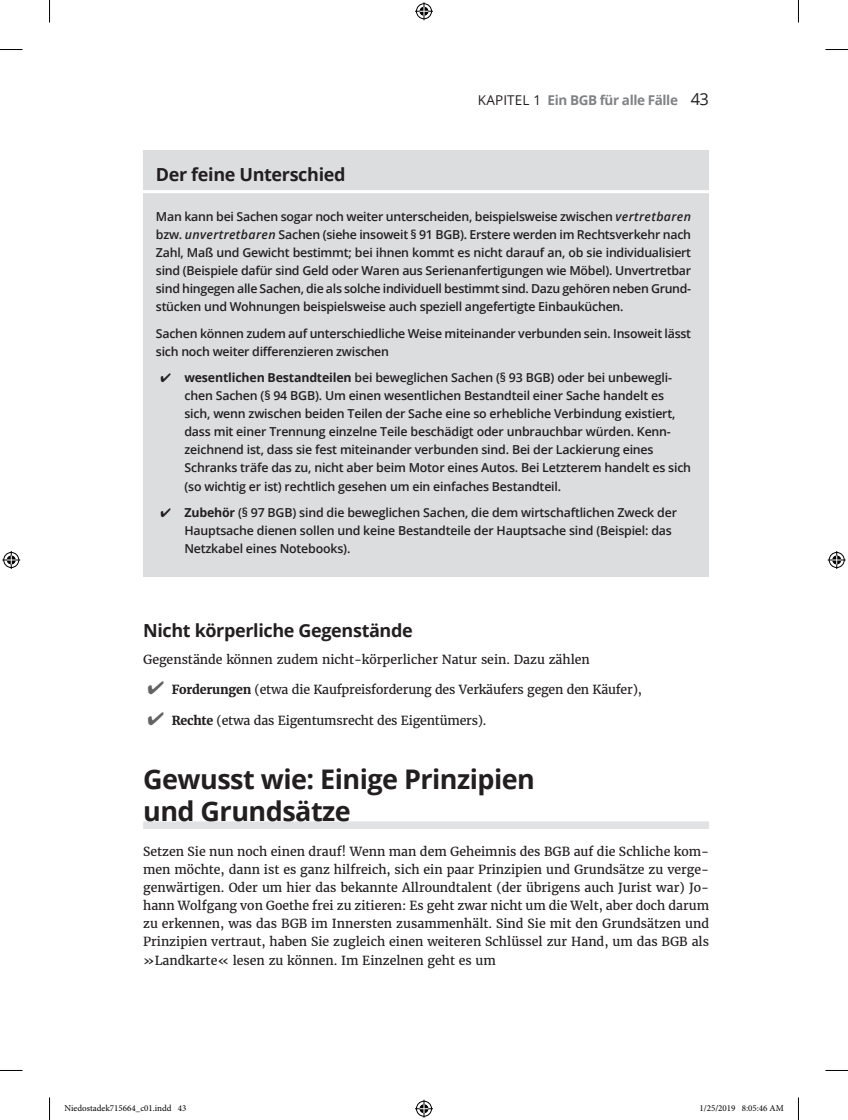
<style>
.page{position:relative;width:848px;height:1120px;background:#fff}
.page>*{position:absolute;margin:0;border:0;box-sizing:border-box;transform-origin:0 0}
.t1{font:700 27px/32.4px "Open Sans";letter-spacing:-.02em;color:#231f20}
.t2{font:700 18px "Open Sans";letter-spacing:-.02em;color:#231f20}
.t3{font:700 13.5px "Open Sans";letter-spacing:-.03em;color:#808285}
.t4{font:600 12.3px/18px "Open Sans";letter-spacing:-.015em;color:#231f20}
.t5{font:12.3px/18px "Merriweather";color:#231f20;text-align:justify}
.t6{font:9px "Minion Pro";color:#000}
.s1{font-weight:400;color:#231f20}
.s2{font-weight:400;font-size:16.5px;color:#231f20}
.s3{font-style:italic}
.s4{font-weight:700}
.s5{color:#636366}
</style>
<div class="page">
<div style="left:143px;top:821px;width:566px;height:8px;background:#e1e2e4"></div>
<div style="left:143px;top:149px;width:566px;height:57px;background:#dcdddf"></div>
<hr style="left:130px;top:190px;width:579px;height:3px;background:#fff">
<div style="left:143px;top:194px;width:566px;height:141px;background:#dcdddf"></div>
<div style="left:143px;top:310px;width:566px;height:70px;background:#dcdddf"></div>
<div style="left:143px;top:355px;width:566px;height:159px;background:#dcdddf"></div>
<div style="left:143px;top:489px;width:566px;height:88px;background:#dcdddf"></div>
<svg style="left:0;top:49px;width:22px;height:1px"></svg>
<svg style="left:825px;top:49px;width:22px;height:1px"></svg>
<svg style="left:0;top:1070px;width:22px;height:1px"></svg>
<svg style="left:825px;top:1070px;width:22px;height:1px"></svg>
<svg style="left:49px;top:0;width:1px;height:23px"></svg>
<svg style="left:49px;top:1097px;width:1px;height:22px"></svg>
<svg style="left:798px;top:0;width:1px;height:23px"></svg>
<svg style="left:798px;top:1097px;width:1px;height:22px"></svg>
<svg style="left:415px;top:2px;width:18px;height:18px"></svg>
<svg style="left:415px;top:1099px;width:18px;height:18px"></svg>
<svg style="left:2px;top:551px;width:18px;height:18px"></svg>
<svg style="left:827px;top:551px;width:18px;height:18px"></svg>
<p class="t3" style="left:478px;top:90px;width:232px"><span class="s1">KAPITEL 1</span> Ein BGB für alle Fälle <span class="s2">43</span></p>
<h2 class="t2" style="left:156px;top:162px;width:191px">Der feine Unterschied</h2>
<p class="t4" style="left:156px;top:207px;width:536px;text-align:justify">Man kann bei Sachen sogar noch weiter unterscheiden, beispielsweise zwischen <span class="s3">vertretbaren </span>bzw. <span class="s3">unvertretbaren</span> Sachen (siehe insoweit § 91 BGB). Erstere werden im Rechtsverkehr nach Zahl, Maß und Gewicht bestimmt; bei ihnen kommt es nicht darauf an, ob sie individualisiert sind (Beispiele dafür sind Geld oder Waren aus Serienanfertigungen wie Möbel). Unvertretbar sind hingegen alle Sachen, die als solche individuell bestimmt sind. Dazu gehören neben Grund&shy;stücken und Wohnungen beispielsweise auch speziell angefertigte Einbauküchen.</p>
<p class="t4" style="left:156px;top:324px;width:536px">Sachen können zudem auf unterschiedliche Weise miteinander verbunden sein. Insoweit lässt sich noch weiter differenzieren zwischen</p>
<p class="t4" style="left:184px;top:369px;width:508px;text-indent:-24px">✔ <span class="s4">wesentlichen Bestandteilen</span> bei beweglichen Sachen (§ 93 BGB) oder bei unbewegli&shy;chen Sachen (§ 94 BGB). Um einen wesentlichen Bestandteil einer Sache handelt es sich, wenn zwischen beiden Teilen der Sache eine so erhebliche Verbindung existiert, dass mit einer Trennung einzelne Teile beschädigt oder unbrauchbar würden. Kenn&shy;zeichnend ist, dass sie fest miteinander verbunden sind. Bei der Lackierung eines Schranks träfe das zu, nicht aber beim Motor eines Autos. Bei Letzterem handelt es sich (so wichtig er ist) rechtlich gesehen um ein einfaches Bestandteil.</p>
<p class="t4" style="left:184px;top:503px;width:494px;text-indent:-24px">✔ <span class="s4">Zubehör</span> (§ 97 BGB) sind die beweglichen Sachen, die dem wirtschaftlichen Zweck der<br>Hauptsache dienen sollen und keine Bestandteile der Hauptsache sind (Beispiel: das<br>Netzkabel eines Notebooks).</p>
<h2 class="t2" style="left:143px;top:617px;width:271px">Nicht körperliche Gegenstände</h2>
<p class="t5" style="left:143px;top:650px;width:448px">Gegenstände können zudem nicht-körperlicher Natur sein. Dazu zählen</p>
<p class="t5" style="left:148px;top:680px;width:495px"><span class="s5">✔</span> <span class="s4">Forderungen</span> (etwa die Kaufpreisforderung des Verkäufers gegen den Käufer),</p>
<p class="t5" style="left:148px;top:711px;width:340px"><span class="s5">✔</span> <span class="s4">Rechte</span> (etwa das Eigentumsrecht des Eigentümers).</p>
<h1 class="t1" style="left:143px;top:762px;width:393px">Gewusst wie: Einige Prinzipien und Grundsätze</h1>
<p class="t5" style="left:143px;top:842px;width:567px">Setzen Sie nun noch einen drauf! Wenn man dem Geheimnis des BGB auf die Schliche kom&shy;men möchte, dann ist es ganz hilfreich, sich ein paar Prinzipien und Grundsätze zu verge&shy;genwärtigen. Oder um hier das bekannte Allroundtalent (der übrigens auch Jurist war) Jo&shy;hann Wolfgang von Goethe frei zu zitieren: Es geht zwar nicht um die Welt, aber doch darum zu erkennen, was das BGB im Innersten zusammenhält. Sind Sie mit den Grundsätzen und Prinzipien vertraut, haben Sie zugleich einen weiteren Schlüssel zur Hand, um das BGB als »Landkarte« lesen zu können. Im Einzelnen geht es um</p>
<p class="t6" style="left:64px;top:1102px;width:123px">Niedostadek715664_c01.indd 43</p>
<p class="t6" style="left:699px;top:1102px;width:86px">1/25/2019 8:05:46 AM</p>
</div>
